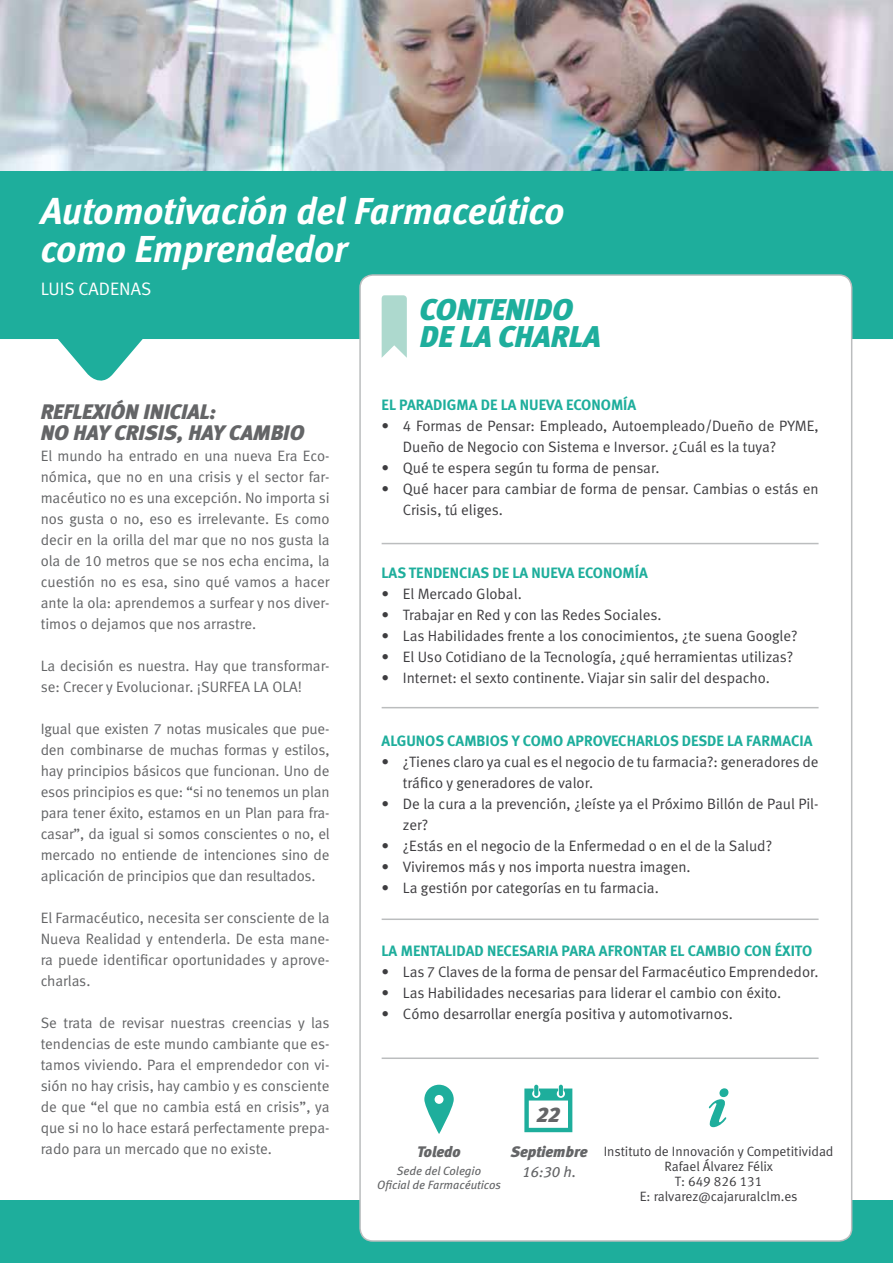
<style>
.page{position:relative;width:893px;height:1263px;background:#fff}
.page>*{position:absolute;margin:0;border:0;box-sizing:border-box;transform-origin:0 0}
.t1{font:italic 700 37.5px/38.5px "Meta";color:#fff}
.t2{font:italic 30px/27px "Meta Black Lf";color:#1eae9c}
.t3{font:italic 21px/21px "Meta Black Lf";color:#646567}
.t4{font:18px "Meta Normal LF";color:#fff}
.t5{font:italic 15.3px "Meta Black Lf";letter-spacing:-.005em;color:#646567}
.t6{font:15px/21px "Meta Normal LF";letter-spacing:-.005em;color:#646567;text-align:justify}
.t7{font:15px/21px "Meta Normal LF";color:#3e3d40}
.t8{font:15px "Meta Bold LF";color:#1eae9c}
.t9{font:italic 15px "Meta Book LF";color:#646567}
.t10{font:13.5px/15px "Meta Normal LF";color:#3e3d40;text-align:center}
.t11{font:italic 12px/14.4px "Meta Book LF";color:#646567;text-align:center}
</style>
<div class="page">
<svg style="left:0;top:0;width:893px;height:389px;fill:#1eae9c"></svg>
<div style="left:0;top:1px;width:366px;height:241px;background:#1eae9c"></div>
<img style="left:1px;top:1px;width:891px;height:169px">
<div style="left:0;top:1200px;width:893px;height:63px;background:#1eae9c"></div>
<div style="left:360px;top:275px;width:492px;height:966px;background:#fff;border-radius:13px"></div>
<hr style="left:382px;top:1057px;width:437px;height:2px;background:#bbbdbe">
<svg style="left:382px;top:295px;width:25px;height:63px"></svg>
<hr style="left:382px;top:918px;width:437px;height:2px;background:#bbbdbe">
<hr style="left:382px;top:707px;width:437px;height:1px;background:#bbbdbe">
<hr style="left:382px;top:543px;width:437px;height:1px;background:#bbbdbe">
<svg style="left:424px;top:1085px;width:30px;height:49px"></svg>
<svg style="left:709px;top:1088px;width:19px;height:39px"></svg>
<svg style="left:524px;top:1085px;width:48px;height:47px"></svg>
<div style="left:532px;top:1103px;width:34px;height:23px;background:#fff"></div>
<h1 class="t1" style="left:41px;top:191px;width:525px">Automotivación del Farmaceútico como Emprendedor</h1>
<p class="t4" style="left:41px;top:278px;width:112px">LUIS CADENAS</p>
<h3 class="t3" style="left:41px;top:401px;width:265px">REFLEXIÓN INICIAL:<br>NO HAY CRISIS, HAY CAMBIO</h3>
<p class="t6" style="left:41px;top:445px;width:290px">El mundo ha entrado en una nueva Era Eco&shy;nómica, que no en una crisis y el sector far&shy;macéutico no es una excepción. No importa si nos gusta o no, eso es irrelevante. Es como decir en la orilla del mar que no nos gusta la ola de 10 metros que se nos echa encima, la cuestión no es esa, sino qué vamos a hacer ante la ola: aprendemos a surfear y nos diver&shy;timos o dejamos que nos arrastre.</p>
<p class="t6" style="left:41px;top:655px;width:290px">La decisión es nuestra. Hay que transformar&shy;se: Crecer y Evolucionar. ¡SURFEA LA OLA!</p>
<p class="t6" style="left:41px;top:718px;width:290px">Igual que existen 7 notas musicales que pue&shy;den combinarse de muchas formas y estilos, hay principios básicos que funcionan. Uno de esos principios es que: “si no tenemos un plan para tener éxito, estamos en un Plan para fra&shy;casar”, da igual si somos conscientes o no, el mercado no entiende de intenciones sino de aplicación de principios que dan resultados.</p>
<p class="t6" style="left:41px;top:907px;width:290px">El Farmacéutico, necesita ser consciente de la Nueva Realidad y entenderla. De esta mane&shy;ra puede identificar oportunidades y aprove&shy;charlas.</p>
<p class="t6" style="left:41px;top:1012px;width:290px">Se trata de revisar nuestras creencias y las tendencias de este mundo cambiante que es&shy;tamos viviendo. Para el emprendedor con vi&shy;sión no hay crisis, hay cambio y es consciente de que “el que no cambia está en crisis”, ya que si no lo hace estará perfectamente prepa&shy;rado para un mercado que no existe.</p>
<h2 class="t2" style="left:420px;top:296px;width:182px">CONTENIDO<br>DE LA CHARLA</h2>
<p class="t8" style="left:382px;top:396px;width:256px">EL PARADIGMA DE LA NUEVA ECONOMÍA</p>
<p class="t7" style="left:403px;top:415px;width:417px;text-indent:-21px">• 4 Formas de Pensar: Empleado, Autoempleado/Dueño de PYME,<br>Dueño de Negocio con Sistema e Inversor. ¿Cuál es la tuya?</p>
<p class="t7" style="left:382px;top:457px;width:279px">• Qué te espera según tu forma de pensar.</p>
<p class="t7" style="left:403px;top:478px;width:417px;text-indent:-21px">• Qué hacer para cambiar de forma de pensar. Cambias o estás en<br>Crisis, tú eliges.</p>
<p class="t8" style="left:382px;top:564px;width:268px">LAS TEN DEN CIAS DE LA NUEVA ECONOMÍA</p>
<p class="t7" style="left:382px;top:583px;width:142px">• El Mercado Global.</p>
<p class="t7" style="left:382px;top:604px;width:281px">• Trabajar en Red y con las Redes Sociales.</p>
<p class="t7" style="left:382px;top:625px;width:417px">• Las Habilidades frente a los conocimientos, ¿te suena Google?</p>
<p class="t7" style="left:382px;top:646px;width:413px">• El Uso Cotidiano de la Tecnología, ¿qué herramientas utilizas?</p>
<p class="t7" style="left:382px;top:667px;width:390px">• Internet: el sexto continente. Viajar sin salir del despacho.</p>
<p class="t8" style="left:382px;top:732px;width:432px">ALGUNOS CAMBIOS Y COMO APROVECHARLOS DESDE LA FARMACIA</p>
<p class="t7" style="left:403px;top:751px;width:417px;text-indent:-21px">• ¿Tienes claro ya cual es el negocio de tu farmacia?: generadores de tráfico y generadores de valor.</p>
<p class="t7" style="left:403px;top:793px;width:417px;text-indent:-21px">• De la cura a la prevención, ¿leíste ya el Próximo Billón de Paul Pil&shy;zer?</p>
<p class="t7" style="left:382px;top:835px;width:392px">• ¿Estás en el negocio de la Enfermedad o en el de la Salud?</p>
<p class="t7" style="left:382px;top:856px;width:311px">• Viviremos más y nos importa nuestra imagen.</p>
<p class="t7" style="left:382px;top:877px;width:279px">• La gestión por categorías en tu farmacia.</p>
<p class="t8" style="left:382px;top:942px;width:30px">LA MENT</p>
<p class="t8" style="left:437px;top:942px;width:377px">ALIDAD NECESARIA PARA AFRONTAR EL CAMBIO CON ÉXITO</p>
<p class="t7" style="left:382px;top:961px;width:438px">• Las 7 Claves de la forma de pensar del Farmacéutico Emprendedor.</p>
<p class="t7" style="left:382px;top:982px;width:401px">• Las Habilidades necesarias para liderar el cambio con éxito.</p>
<p class="t7" style="left:382px;top:1003px;width:353px">• Cómo desarrollar energía positiva y automotivarnos.</p>
<h3 class="t3" style="left:536px;top:1104px;width:25px">22</h3>
<p class="t5" style="left:511px;top:1143px;width:78px">Septiembre</p>
<p class="t9" style="left:522px;top:1163px;width:55px">16:30 h.</p>
<p class="t5" style="left:417px;top:1143px;width:45px">Toledo</p>
<p class="t10" style="left:604px;top:1144px;width:231px">Instituto de Innovación y Competitividad<br>Rafael Álvarez Félix<br>T: 649 826 131<br>E: ralvarez@cajaruralclm.es</p>
<p class="t11" style="left:377px;top:1163px;width:125px">Sede del Colegio<br>Oficial de Farmacéuticos</p>
</div>
